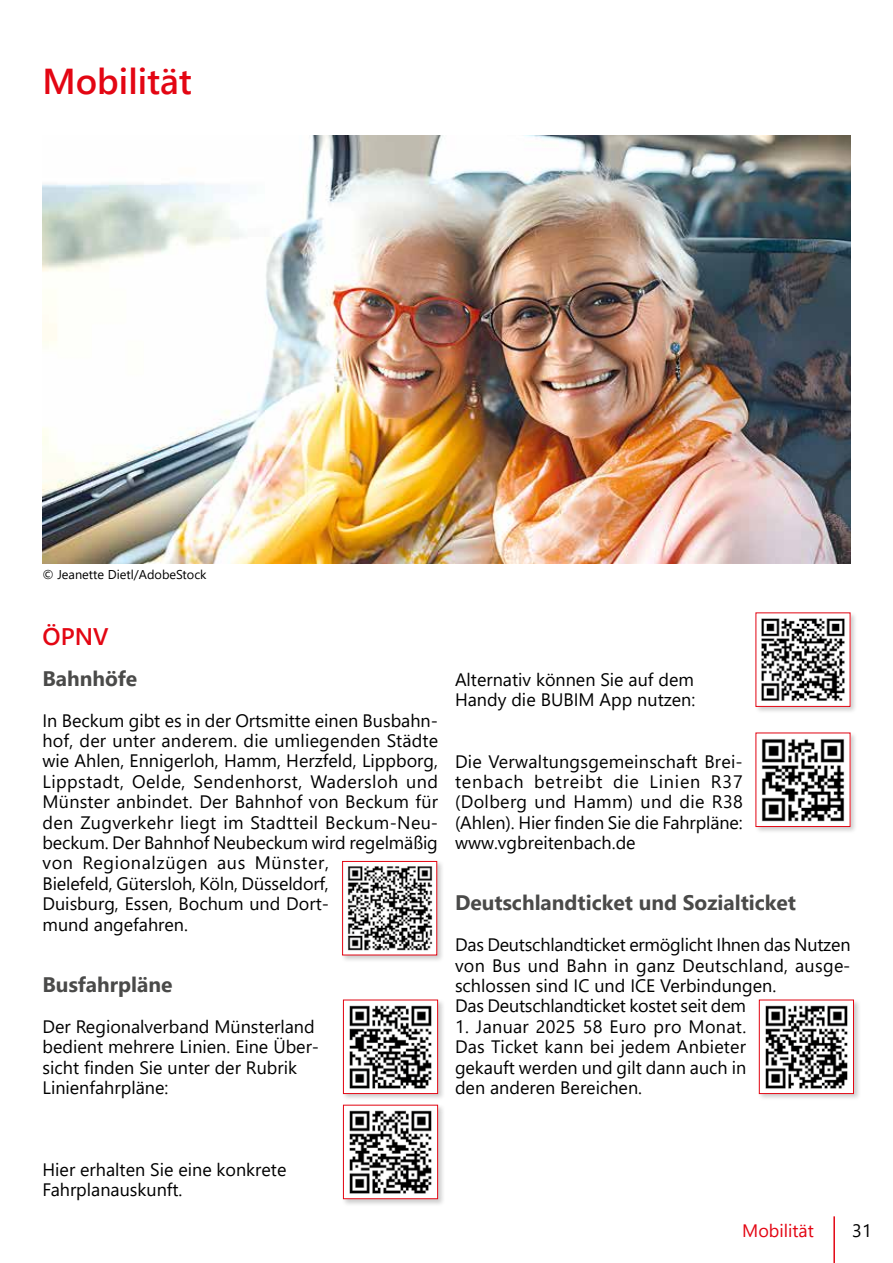
<style>
.page{position:relative;width:893px;height:1263px;background:#fff}
.page>*{position:absolute;margin:0;border:0;box-sizing:border-box;transform-origin:0 0}
.t1{font:600 36px "Segoe UI";color:#e30613}
.t2{font:600 24px "Segoe UI";color:#e30613}
.t3{font:700 21px "Segoe UI";color:#4a4a49}
.t4{font:18px/20.4px "Segoe UI";color:#000}
.t5{font:18px "Segoe UI";color:#e30613}
.t6{font:12.75px "Segoe UI";color:#000}
</style>
<div class="page">
<hr style="left:833px;top:1216px;width:2px;height:47px;background:#e30613">
<img style="left:43px;top:135px;width:807px;height:428px">
<div style="left:341px;top:1103px;width:105px;height:104px;background:#000;opacity:.2"></div>
<div style="left:343px;top:1105px;width:95px;height:94px;background:#fff"></div>
<img style="left:349px;top:1110px;width:83px;height:84px">
<div style="left:343px;top:1105px;width:95px;height:94px;border:1px solid #e30613"></div>
<div style="left:340px;top:859px;width:105px;height:104px;background:#000;opacity:.2"></div>
<div style="left:343px;top:861px;width:94px;height:94px;background:#fff"></div>
<img style="left:347px;top:866px;width:86px;height:85px">
<div style="left:342px;top:861px;width:95px;height:94px;border:1px solid #e30613"></div>
<div style="left:341px;top:998px;width:105px;height:104px;background:#000;opacity:.2"></div>
<div style="left:343px;top:1000px;width:95px;height:93px;background:#fff"></div>
<img style="left:349px;top:1005px;width:83px;height:84px">
<div style="left:343px;top:1000px;width:95px;height:94px;border:1px solid #e30613"></div>
<div style="left:754px;top:611px;width:104px;height:103px;background:#000;opacity:.2"></div>
<div style="left:756px;top:613px;width:94px;height:93px;background:#fff"></div>
<img style="left:761px;top:618px;width:84px;height:83px">
<div style="left:754px;top:731px;width:104px;height:103px;background:#000;opacity:.2"></div>
<div style="left:756px;top:733px;width:94px;height:93px;background:#fff"></div>
<img style="left:761px;top:739px;width:84px;height:83px">
<div style="left:757px;top:998px;width:104px;height:104px;background:#000;opacity:.2"></div>
<div style="left:759px;top:1000px;width:94px;height:93px;background:#fff"></div>
<img style="left:765px;top:1005px;width:83px;height:84px">
<div style="left:759px;top:1000px;width:95px;height:94px;border:1px solid #e30613"></div>
<h1 class="t1" style="left:43px;top:47px;width:151px">Mobilität</h1>
<p class="t6" style="left:43px;top:563px;width:166px">© Jeanette Dietl/AdobeStock</p>
<h2 class="t2" style="left:43px;top:614px;width:67px">ÖPNV</h2>
<p class="t3" style="left:43px;top:659px;width:96px">Bahnhöfe</p>
<p class="t4" style="left:43px;top:708px;width:397px">In Beckum gibt es in der Ortsmitte einen Busbahn&shy;hof, der unter anderem. die umliegenden Städte wie Ahlen, Ennigerloh, Hamm, Herzfeld, Lippborg, Lippstadt, Oelde, Sendenhorst, Wadersloh und Münster anbindet. Der Bahnhof von Beckum für den Zugverkehr liegt im Stadtteil Beckum-Neu&shy;beckum. Der Bahnhof Neubeckum wird regelmäßig von Regionalzügen aus Münster,<br>Bielefeld, Gütersloh, Köln, Düsseldorf,<br>Duisburg, Essen, Bochum und Dort-<br>mund angefahren.</p>
<p class="t3" style="left:43px;top:965px;width:132px">Busfahrpläne</p>
<p class="t4" style="left:43px;top:1014px;width:278px">Der Regionalverband Münsterland bedient mehrere Linien. Eine Über&shy;sicht finden Sie unter der Rubrik<br>Linienfahrpläne:</p>
<p class="t4" style="left:455px;top:668px;width:242px">Alternativ können Sie auf dem<br>Handy die BUBIM App nutzen:</p>
<p class="t4" style="left:455px;top:749px;width:289px;text-align:justify">Die Verwaltungsgemeinschaft Brei&shy;tenbach betreibt die Linien R37 (Dolberg und Hamm) und die R38 (Ahlen). Hier finden Sie die Fahrpläne: www.vgbreitenbach.de</p>
<p class="t3" style="left:455px;top:883px;width:342px">Deutschlandticket und Sozialticket</p>
<p class="t4" style="left:455px;top:933px;width:397px">Das Deutschlandticket ermöglicht Ihnen das Nutzen von Bus und Bahn in ganz Deutschland, ausge&shy;schlossen sind IC und ICE Verbindungen.<br>Das Deutschlandticket kostet seit dem</p>
<p class="t4" style="left:455px;top:1014px;width:293px;text-align:justify">1. Januar 2025 58 Euro pro Monat.<br>Das Ticket kann bei jedem Anbieter gekauft werden und gilt dann auch in den anderen Bereichen.</p>
<p class="t4" style="left:43px;top:1157px;width:245px">Hier erhalten Sie eine konkrete<br>Fahrplanauskunft.</p>
<p class="t5" style="left:742px;top:1213px;width:73px">Mobilität</p>
<p class="t4" style="left:852px;top:1219px;width:21px">31</p>
</div>
